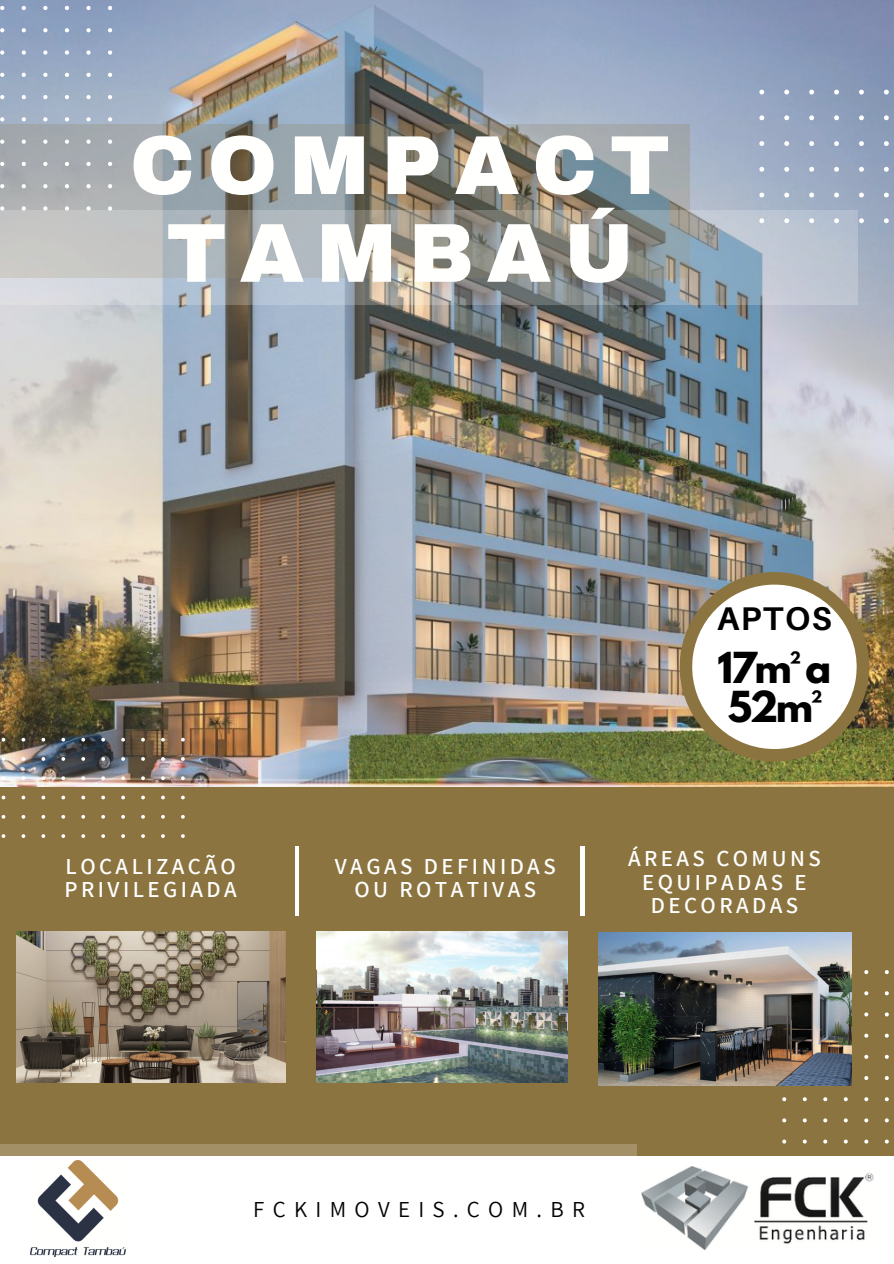
<style>
.page{position:relative;width:894px;height:1264px;background:#fff}
.page>*{position:absolute;margin:0;border:0;box-sizing:border-box;transform-origin:0 0}
.t1{font:900 83.7px/87.8px "Archivo";letter-spacing:.15em;color:#fffffe;text-align:center}
.t2{font:700 37.8px/39.3px "League Spartan";letter-spacing:-.06em;color:#000}
.t3{font:700 32.85px "Aileron";letter-spacing:.05em;color:#000}
.t4{font:600 22.8px/23.7px "Assistant";letter-spacing:.15em;color:#fff;text-align:center}
.t5{font:22.8px "Assistant";letter-spacing:.365em;color:#000}
</style>
<div class="page">
<img style="left:0;top:0;width:893px;height:787px">
<div style="left:0;top:787px;width:893px;height:476px;background:#8b743f"></div>
<hr style="left:295px;top:846px;width:4px;height:70px;background:#fff">
<hr style="left:580px;top:846px;width:4px;height:70px;background:#fff">
<img style="left:679px;top:572px;width:189px;height:189px">
<div style="left:0;top:1155px;width:893px;height:108px;background:#fff"></div>
<svg style="left:0;top:124px;width:689px;height:87px;background:#898c89"></svg>
<svg style="left:0;top:211px;width:857px;height:94px;background:#a5a9aa"></svg>
<div style="left:0;top:1144px;width:636px;height:11px;background:#a39066"></div>
<img style="left:2px;top:737px;width:183px;height:100px">
<svg style="left:759px;top:90px;width:129px;height:140px;background:#9dacc4"></svg>
<svg style="left:0;top:6px;width:112px;height:204px;background:#a1acbd"></svg>
<svg style="left:782px;top:970px;width:106px;height:186px"></svg>
<img style="left:16px;top:931px;width:269px;height:151px">
<img style="left:316px;top:931px;width:251px;height:151px">
<img style="left:598px;top:932px;width:252px;height:153px">
<img style="left:30px;top:1160px;width:96px;height:96px">
<img style="left:641px;top:1166px;width:233px;height:84px">
<p class="t1" style="left:130px;top:122px;width:541px">COMPACT<br>TAMBAÚ</p>
<p class="t3" style="left:716px;top:598px;width:116px">APTOS</p>
<h3 class="t2" style="left:717px;top:653px;width:115px">17m² a<br>52m²</h3>
<p class="t4" style="left:65px;top:853px;width:174px;text-align:left">LOCALIZAÇÃO<br>PRIVILEGIADA</p>
<h1 class="t4" style="left:335px;top:853px;width:222px">VAGAS DEFINIDAS<br>OU ROTATIVAS</h1>
<p class="t4" style="left:628px;top:845px;width:194px">ÁREAS COMUNS<br>EQUIPADAS E<br>DECORADAS</p>
<p class="t5" style="left:253px;top:1193px;width:333px">FCKIMOVEIS.COM.BR</p>
</div>
